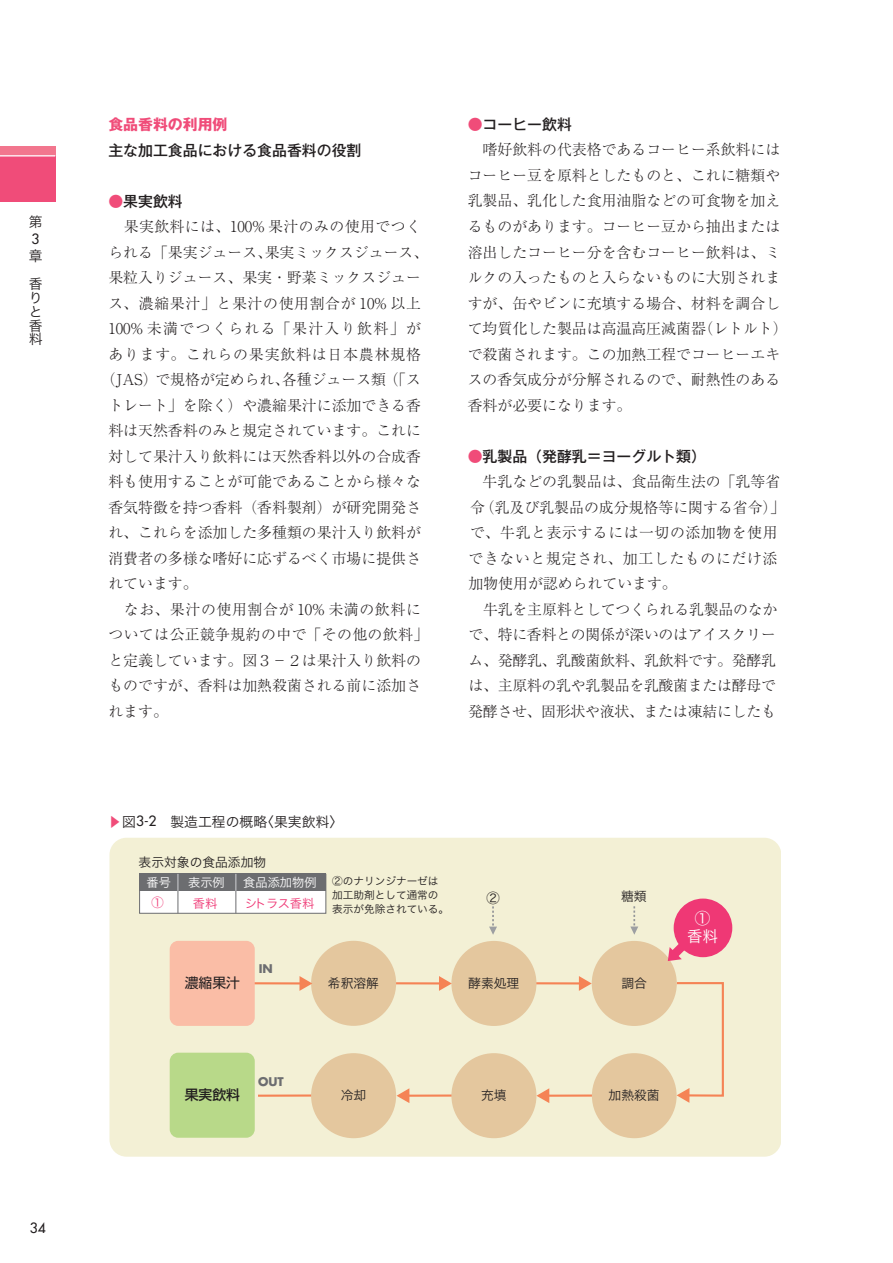
<style>
.page{position:relative;width:893px;height:1263px;background:#fff}
.page>*{position:absolute;margin:0;border:0;box-sizing:border-box;transform-origin:0 0}
.t1{font:15.45px/18px "Shin Go Medium 83 pv RKSJ H";color:#fff;text-align:center}
.t2{font:300 14.85px/25.5px "Ryumin Pro";color:#231f20}
.t3{font:500 14.85px "Gothic MB101 Pro";color:#231f20}
.t4{font:300 14.85px "Ryumin Pro";letter-spacing:.045em;color:#231f20}
.t5{font:300 14.85px "Ryumin Pro";letter-spacing:.03em;color:#231f20}
.t6{font:300 14.85px "Ryumin Pro";letter-spacing:.095em;color:#231f20}
.t7{font:300 14.85px "Ryumin Pro";letter-spacing:.025em;color:#231f20}
.t8{font:300 14.85px "Ryumin Pro";letter-spacing:.055em;color:#231f20}
.t9{font:700 14.85px "Gothic MB101 Pro";color:#f04c79}
.t10{font:13.8px/13.8px "Hira Kaku Pro N W3";color:#231f20}
.t11{font:13.8px "Shin Go Pro Medium 90 pv RKSJ H";color:#231f20}
.t12{font:13.8px "Shin Go Pro Regular 90 pv RKSJ H";color:#231f20}
.t13{font:13.8px "Futura";color:#231f20}
.t14{font:13.35px "Shin Go Light 83 pv RKSJ H";color:#231f20}
.t15{font:12.75px "Shin Go Light 83 pv RKSJ H";color:#231f20}
.t16{font:12.75px "Futo Go B101 Bold 83 pv RKSJ H";color:#231f20}
.t17{font:12.15px "Shin Go Light 83 pv RKSJ H";color:#fff}
.t18{font:12.15px "Shin Go Medium 83 pv RKSJ H";letter-spacing:-.025em;color:#ef3875}
.t19{font:700 11.7px "Futura";color:#6c6d70}
.t20{font:10.65px/13.8px "Shin Go Light 83 pv RKSJ H";color:#231f20}
.s1{color:#f04c79}
.s2{font-family:"Futura"}
</style>
<div class="page">
<div style="left:0;top:147px;width:55px;height:55px;background:#f04c79"></div>
<div style="left:0;top:147px;width:55px;height:9px;background:#f2768e"></div>
<hr style="left:0;top:155px;width:55px;height:1px;background:#fff">
<div style="left:109px;top:838px;width:671px;height:319px;background:#f3f0d5"></div>
<div style="left:170px;top:1053px;width:85px;height:85px;background:#b8d989;border-radius:9px"></div>
<hr style="left:258px;top:1094px;width:57px;height:3px;background:#f58355">
<div style="left:311px;top:1053px;width:85px;height:85px;background:#e4c79e;border-radius:50%"></div>
<hr style="left:407px;top:1094px;width:57px;height:3px;background:#f58355">
<svg style="left:397px;top:1088px;width:12px;height:15px"></svg>
<div style="left:451px;top:1053px;width:85px;height:85px;background:#e4c79e;border-radius:50%"></div>
<hr style="left:547px;top:1094px;width:57px;height:3px;background:#f58355">
<svg style="left:536px;top:1088px;width:13px;height:15px"></svg>
<div style="left:592px;top:1053px;width:85px;height:85px;background:#e4c79e;border-radius:50%"></div>
<svg style="left:675px;top:981px;width:50px;height:122px;background:#f3e6ca"></svg>
<div style="left:592px;top:941px;width:85px;height:85px;background:#e4c79e;border-radius:50%"></div>
<hr style="left:524px;top:982px;width:57px;height:2px;background:#f58355">
<svg style="left:579px;top:976px;width:13px;height:15px"></svg>
<div style="left:451px;top:941px;width:85px;height:85px;background:#e4c79e;border-radius:50%"></div>
<hr style="left:384px;top:982px;width:57px;height:2px;background:#f58355">
<svg style="left:439px;top:976px;width:13px;height:15px"></svg>
<div style="left:311px;top:941px;width:85px;height:85px;background:#e4c79e;border-radius:50%"></div>
<hr style="left:245px;top:982px;width:57px;height:2px;background:#f58355">
<svg style="left:299px;top:976px;width:13px;height:15px"></svg>
<div style="left:170px;top:941px;width:85px;height:85px;background:#fabda6;border-radius:9px"></div>
<svg style="left:109px;top:874px;width:671px;height:92px"></svg>
<p class="t10" style="left:29px;top:214px;width:15px">第</p>
<p class="t13" style="left:32px;top:230px;width:9px">3</p>
<p class="t10" style="left:29px;top:241px;width:15px;line-height:27.6px">章香</p>
<p class="t10" style="left:29px;top:290px;width:15px">りと香料</p>
<p class="t13" style="left:30px;top:1218px;width:17px">34</p>
<p class="t9" style="left:108px;top:112px;width:121px">食品香料の利用例</p>
<p class="t3" style="left:108px;top:138px;width:254px">主な加工食品における食品香料の役割</p>
<p class="t3" style="left:108px;top:189px;width:76px"><span class="s1">●</span>果実飲料</p>
<p class="t5" style="left:124px;top:215px;width:299px">果実飲料には、100% 果汁のみの使用でつく</p>
<p class="t2" style="left:108px;top:238px;width:321px">られる「果実ジュース、果実ミックスジュース、</p>
<p class="t2" style="left:108px;top:264px;width:314px">果粒入りジュース、果実・野菜ミックスジュー</p>
<p class="t4" style="left:108px;top:291px;width:314px">ス、濃縮果汁」と果汁の使用割合が 10% 以上</p>
<p class="t6" style="left:108px;top:317px;width:314px">100% 未満でつくられる「果汁入り飲料」が</p>
<p class="t8" style="left:108px;top:342px;width:314px">あります。これらの果実飲料は日本農林規格</p>
<p class="t2" style="left:101px;top:366px;width:321px">（JAS）で規格が定められ、各種ジュース類（「ス</p>
<p class="t2" style="left:108px;top:391px;width:314px">トレート」を除く）や濃縮果汁に添加できる香</p>
<p class="t2" style="left:108px;top:417px;width:314px">料は天然香料のみと規定されています。これに</p>
<p class="t2" style="left:108px;top:442px;width:314px">対して果汁入り飲料には天然香料以外の合成香</p>
<p class="t2" style="left:108px;top:468px;width:314px">料も使用することが可能であることから様々な</p>
<p class="t2" style="left:108px;top:493px;width:314px">香気特徴を持つ香料（香料製剤）が研究開発さ</p>
<p class="t2" style="left:108px;top:519px;width:314px">れ、これらを添加した多種類の果汁入り飲料が</p>
<p class="t2" style="left:108px;top:544px;width:314px">消費者の多様な嗜好に応ずるべく市場に提供さ</p>
<p class="t2" style="left:108px;top:570px;width:91px">れています。</p>
<p class="t4" style="left:108px;top:597px;width:314px">　なお、果汁の使用割合が 10% 未満の飲料に</p>
<p class="t7" style="left:108px;top:623px;width:321px">ついては公正競争規約の中で「その他の飲料」</p>
<p class="t2" style="left:108px;top:646px;width:314px">と定義しています。図３−２は果汁入り飲料の</p>
<p class="t2" style="left:108px;top:672px;width:314px">ものですが、香料は加熱殺菌される前に添加さ</p>
<p class="t2" style="left:108px;top:697px;width:61px">れます。</p>
<p class="t3" style="left:468px;top:112px;width:106px"><span class="s1">●</span>コーヒー飲料</p>
<p class="t2" style="left:468px;top:136px;width:321px">　嗜好飲料の代表格であるコーヒー系飲料にはコーヒー豆を原料としたものと、これに糖類や乳製品、乳化した食用油脂などの可食物を加えるものがあります。コーヒー豆から抽出または溶出したコーヒー分を含むコーヒー飲料は、ミルクの入ったものと入らないものに大別されますが、缶やビンに充填する場合、材料を調合して均質化した製品は高温高圧滅菌器（レトルト）で殺菌されます。この加熱工程でコーヒーエキスの香気成分が分解されるので、耐熱性のある香料が必要になります。</p>
<p class="t3" style="left:468px;top:444px;width:240px"><span class="s1">●</span>乳製品（発酵乳＝ヨーグルト類）</p>
<p class="t2" style="left:468px;top:468px;width:314px">　牛乳などの乳製品は、食品衛生法の「乳等省</p>
<p class="t2" style="left:468px;top:493px;width:318px">令（乳及び乳製品の成分規格等に関する省令）」で、牛乳と表示するには一切の添加物を使用できないと規定され、加工したものにだけ添加物使用が認められています。<br>　牛乳を主原料としてつくられる乳製品のなかで、特に香料との関係が深いのはアイスクリーム、発酵乳、乳酸菌飲料、乳飲料です。発酵乳は、主原料の乳や乳製品を乳酸菌または酵母で発酵させ、固形状や液状、または凍結にしたも</p>
<p class="t10" style="left:108px;top:813px;width:236px"><span class="s1">▲</span>図<span class="s2">3-2</span>　製造工程の概略〈果実飲料〉</p>
<p class="t16" style="left:139px;top:851px;width:129px">表示対象の食品添加物</p>
<p class="t17" style="left:147px;top:872px;width:26px">番号</p>
<p class="t17" style="left:188px;top:872px;width:38px">表示例</p>
<p class="t17" style="left:243px;top:872px;width:75px">食品添加物例</p>
<p class="t18" style="left:151px;top:892px;width:14px">①</p>
<p class="t18" style="left:193px;top:892px;width:26px">香料</p>
<p class="t18" style="left:245px;top:892px;width:71px">シトラス香料</p>
<p class="t20" style="left:332px;top:873px;width:118px">②のナリンジナーゼは加工助剤として通常の表示が免除されている。</p>
<p class="t19" style="left:259px;top:961px;width:16px">IN</p>
<p class="t12" style="left:185px;top:971px;width:57px">濃縮果汁</p>
<p class="t15" style="left:328px;top:972px;width:53px">希釈溶解</p>
<p class="t14" style="left:486px;top:886px;width:15px">②</p>
<p class="t15" style="left:621px;top:884px;width:27px">糖類</p>
<p class="t15" style="left:468px;top:972px;width:53px">酵素処理</p>
<p class="t15" style="left:621px;top:972px;width:27px">調合</p>
<p class="t1" style="left:687px;top:908px;width:32px">①香料</p>
<p class="t11" style="left:185px;top:1083px;width:57px">果実飲料</p>
<p class="t19" style="left:258px;top:1073px;width:27px">OUT</p>
<p class="t15" style="left:341px;top:1084px;width:27px">冷却</p>
<p class="t15" style="left:481px;top:1084px;width:27px">充填</p>
<p class="t15" style="left:609px;top:1084px;width:53px">加熱殺菌</p>
</div>
